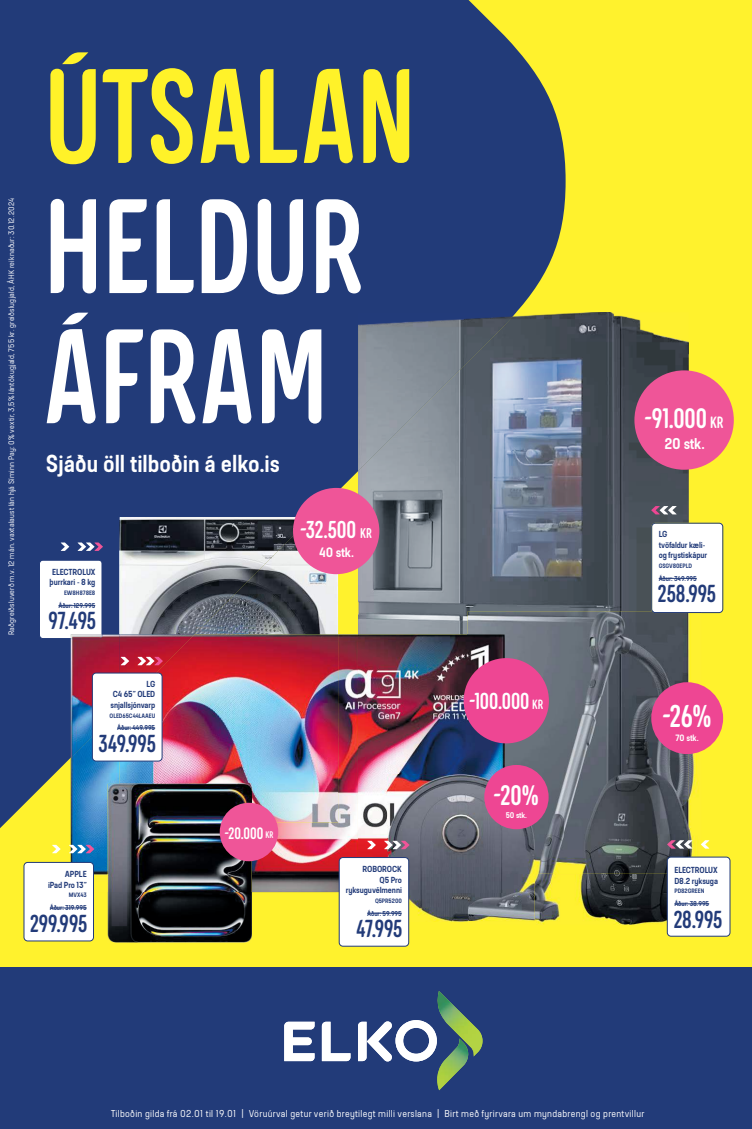
<style>
.page{position:relative;width:752px;height:1129px;background:#fff}
.page>*{position:absolute;margin:0;border:0;box-sizing:border-box;transform-origin:0 0}
.t1{font:133.9px/130.1px "Elkjop A Int Headline";color:#fff}
.t2{font:133.9px "Elkjop A Int Headline";color:#fff229}
.t3{font:31.5px "Elkjop A Int Headline";color:#fff}
.t4{font:28.2px "Elkjop A Int Headline";color:#fff}
.t5{font:28.1px "Elkjop A Int Headline";color:#fff}
.t6{font:24.6px "Elkjop A Int Headline";letter-spacing:-.005em;color:#223b79}
.t7{font:600 24.5px "Elkjop A Int Bodytext";color:#fff}
.t8{font:24.4px "Elkjop A Int Headline";color:#fff}
.t9{font:23.1px "Elkjop A Int Headline";color:#fff}
.t10{font:16.5px "Elkjop A Int Headline";color:#fff}
.t11{font:600 15.6px "Elkjop A Int Bodytext";color:#fff}
.t12{font:600 13.6px "Elkjop A Int Bodytext";color:#fff}
.t13{font:10px "Elkjop A Int Bodytext";letter-spacing:.03em;color:#fff}
.t14{font:600 9.2px "Elkjop A Int Bodytext";color:#fff}
.t15{font:600 8.8px/10.4px "Elkjop A Int Bodytext";letter-spacing:-.01em;color:#223b79}
.t16{font:600 8.2px "Elkjop A Int Bodytext";color:#fff}
.t17{font:8px "Elkjop A Int Bodytext";letter-spacing:.02em;color:#fff}
.t18{font:600 7px "Elkjop A Int Bodytext";letter-spacing:-.01em;color:#223b79}
.t19{font:600 6.3px "Elkjop A Int Bodytext";letter-spacing:-.01em;color:#223b79}
.s1{font-size:14.2px}
.s2{font-size:9.6px}
.s3{font-size:13.5px}
.s4{font-size:16.4px}
</style>
<div class="page">
<div style="left:0;top:0;width:751px;height:967px;background:#fff22d"></div>
<div style="left:0;top:967px;width:751px;height:161px;background:#223b79"></div>
<svg style="left:322px;top:1021px;width:28px;height:39px"></svg>
<svg style="left:284px;top:1021px;width:30px;height:39px"></svg>
<svg style="left:358px;top:1020px;width:116px;height:70px"></svg>
<img style="left:437px;top:1056px;width:31px;height:33px">
<img style="left:437px;top:991px;width:45px;height:65px">
<div style="left:0;top:0;width:565px;height:828px;background:#223b79"></div>
<div style="left:41px;top:560px;width:61px;height:77px;background:#fff"></div>
<div style="left:39px;top:559px;width:63px;height:80px;border:1px solid #223b79;border-radius:4px"></div>
<svg style="left:78px;top:542px;width:25px;height:9px"></svg>
<svg style="left:61px;top:542px;width:8px;height:9px"></svg>
<hr style="left:58px;top:605px;width:37px;height:1px;background:#223b79">
<img style="left:312px;top:567px;width:26px;height:67px">
<img style="left:119px;top:517px;width:193px;height:117px">
<img style="left:358px;top:312px;width:330px;height:322px">
<img style="left:358px;top:312px;width:158px;height:159px">
<img style="left:71px;top:634px;width:287px;height:258px">
<img style="left:71px;top:634px;width:48px;height:123px">
<img style="left:71px;top:634px;width:31px;height:5px">
<img style="left:119px;top:634px;width:219px;height:188px">
<img style="left:119px;top:634px;width:75px;height:75px">
<img style="left:358px;top:634px;width:109px;height:222px">
<img style="left:387px;top:774px;width:80px;height:146px">
<svg style="left:651px;top:506px;width:25px;height:8px"></svg>
<div style="left:634px;top:370px;width:99px;height:99px;background:#ef5598;border-radius:50%"></div>
<img style="left:107px;top:783px;width:144px;height:159px">
<img style="left:119px;top:783px;width:133px;height:39px">
<img style="left:467px;top:613px;width:234px;height:311px">
<img style="left:467px;top:611px;width:221px;height:262px">
<img style="left:467px;top:634px;width:37px;height:239px">
<img style="left:467px;top:873px;width:67px;height:47px">
<img style="left:504px;top:824px;width:30px;height:49px">
<div style="left:651px;top:523px;width:71px;height:90px;background:#fff"></div>
<div style="left:667px;top:856px;width:62px;height:80px;background:#fff;border-radius:4px"></div>
<div style="left:666px;top:856px;width:64px;height:80px;border:1px solid #223b79;border-radius:4px"></div>
<svg style="left:666px;top:840px;width:26px;height:8px"></svg>
<svg style="left:700px;top:840px;width:9px;height:8px"></svg>
<hr style="left:674px;top:903px;width:34px;height:1px;background:#223b79">
<div style="left:651px;top:682px;width:71px;height:72px;background:#ee4693;border-radius:50%"></div>
<div style="left:293px;top:488px;width:86px;height:86px;background:#ef5598;border-radius:50%"></div>
<div style="left:92px;top:673px;width:70px;height:88px;background:#fff;border-radius:4px"></div>
<div style="left:92px;top:672px;width:70px;height:89px;border:1px solid #223b79;border-radius:4px"></div>
<svg style="left:137px;top:656px;width:26px;height:9px"></svg>
<svg style="left:121px;top:656px;width:8px;height:9px"></svg>
<hr style="left:117px;top:727px;width:38px;height:1px;background:#223b79">
<div style="left:463px;top:658px;width:85px;height:85px;background:#ee4693;border-radius:50%"></div>
<div style="left:220px;top:802px;width:58px;height:59px;background:#ef5598;border-radius:50%"></div>
<div style="left:24px;top:862px;width:69px;height:78px;background:#fff;border-radius:4px"></div>
<div style="left:24px;top:861px;width:70px;height:80px;border:1px solid #223b79;border-radius:4px"></div>
<svg style="left:69px;top:844px;width:25px;height:9px"></svg>
<svg style="left:52px;top:844px;width:9px;height:9px"></svg>
<hr style="left:50px;top:907px;width:37px;height:1px;background:#223b79">
<div style="left:339px;top:857px;width:69px;height:89px;background:#fff;border-radius:4px"></div>
<div style="left:338px;top:856px;width:71px;height:90px;border:1px solid #223b79;border-radius:4px"></div>
<svg style="left:384px;top:840px;width:25px;height:9px"></svg>
<svg style="left:367px;top:840px;width:8px;height:9px"></svg>
<hr style="left:367px;top:912px;width:34px;height:1px;background:#223b79">
<div style="left:484px;top:764px;width:64px;height:65px;background:#ee4693;border-radius:50%"></div>
<p class="t17" style="left:7px;top:635px;width:438px;rotate:-90deg">Raðgreiðsluverð m.v. 12 mán. vaxtalaust lán hjá Síminn Pay: 0% vextir, 3,5% lántökugjald, 755 kr. greiðslugjald, ÁHK reiknaður: 30.12.2024</p>
<h1 class="t2" style="left:44px;top:43px;width:373px">ÚTSALAN</h1>
<h1 class="t1" style="left:44px;top:182px;width:321px">HELDUR<br>ÁFRAM</h1>
<h3 class="t7" style="left:46px;top:449px;width:235px">Sjáðu öll tilboðin á elko.is</h3>
<p class="t15" style="left:50px;top:566px;width:47px">ELECTROLUX þurrkari - 8 kg</p>
<p class="t19" style="left:64px;top:589px;width:33px">EW8H878E8</p>
<h3 class="t6" style="left:48px;top:607px;width:49px">97.495</h3>
<p class="t18" style="left:58px;top:601px;width:38px">Áður: 129.995</p>
<p class="t15" style="left:110px;top:678px;width:46px;text-align:justify;text-indent:36px">LG C4 65” OLED snjallsjónvarp</p>
<p class="t19" style="left:110px;top:711px;width:47px">OLED65C44LAAEU</p>
<h3 class="t6" style="left:98px;top:729px;width:59px">349.995</h3>
<p class="t18" style="left:117px;top:724px;width:39px">Áður: 449.995</p>
<h3 class="t8" style="left:300px;top:516px;width:73px">-32.500 <span class="s1">KR</span></h3>
<h3 class="t12" style="left:319px;top:544px;width:36px">40 stk.</h3>
<p class="t15" style="left:48px;top:869px;width:40px;text-align:right">APPLE<br>iPad Pro 13”</p>
<p class="t19" style="left:69px;top:891px;width:19px">MVX43</p>
<h3 class="t6" style="left:30px;top:909px;width:59px">299.995</h3>
<p class="t18" style="left:50px;top:903px;width:38px">Áður: 319.995</p>
<h3 class="t10" style="left:224px;top:823px;width:50px">-20.000 <span class="s2">KR</span></h3>
<p class="t15" style="left:345px;top:863px;width:58px;text-align:right">ROBOROCK<br>Q5 Pro ryksuguvélmenni</p>
<p class="t19" style="left:375px;top:896px;width:28px">Q5PR5200</p>
<h3 class="t6" style="left:356px;top:914px;width:48px">47.995</h3>
<p class="t18" style="left:367px;top:909px;width:36px">Áður: 59.995</p>
<h3 class="t9" style="left:469px;top:687px;width:75px">-100.000 <span class="s3">KR</span></h3>
<h3 class="t4" style="left:493px;top:779px;width:46px">-20%</h3>
<p class="t16" style="left:505px;top:810px;width:23px">50 stk.</p>
<h3 class="t5" style="left:644px;top:403px;width:80px">-91.000 <span class="s4">KR</span></h3>
<h3 class="t11" style="left:664px;top:435px;width:42px">20 stk.</h3>
<p class="t15" style="left:658px;top:529px;width:50px">LG<br>tvöfaldur kæli&shy;og frystiskápur</p>
<p class="t19" style="left:658px;top:562px;width:35px">GSGV80EPLD</p>
<h3 class="t6" style="left:657px;top:580px;width:60px">258.995</h3>
<p class="t18" style="left:658px;top:574px;width:40px">Áður: 349.995</p>
<h2 class="t3" style="left:662px;top:698px;width:50px">-26%</h2>
<p class="t14" style="left:675px;top:732px;width:25px">70 stk.</p>
<p class="t15" style="left:674px;top:864px;width:45px">ELECTROLUX<br>D8.2 ryksuga</p>
<p class="t19" style="left:674px;top:887px;width:31px">PD82GREEN</p>
<h3 class="t6" style="left:673px;top:905px;width:50px">28.995</h3>
<p class="t18" style="left:674px;top:899px;width:36px">Áður: 38.995</p>
<p class="t13" style="left:111px;top:1107px;width:535px">Tilboðin gilda frá 02.01 til 19.01 | Vöruúrval getur verið breytilegt milli verslana | Birt með fyrirvara um myndabrengl og prentvillur</p>
</div>
